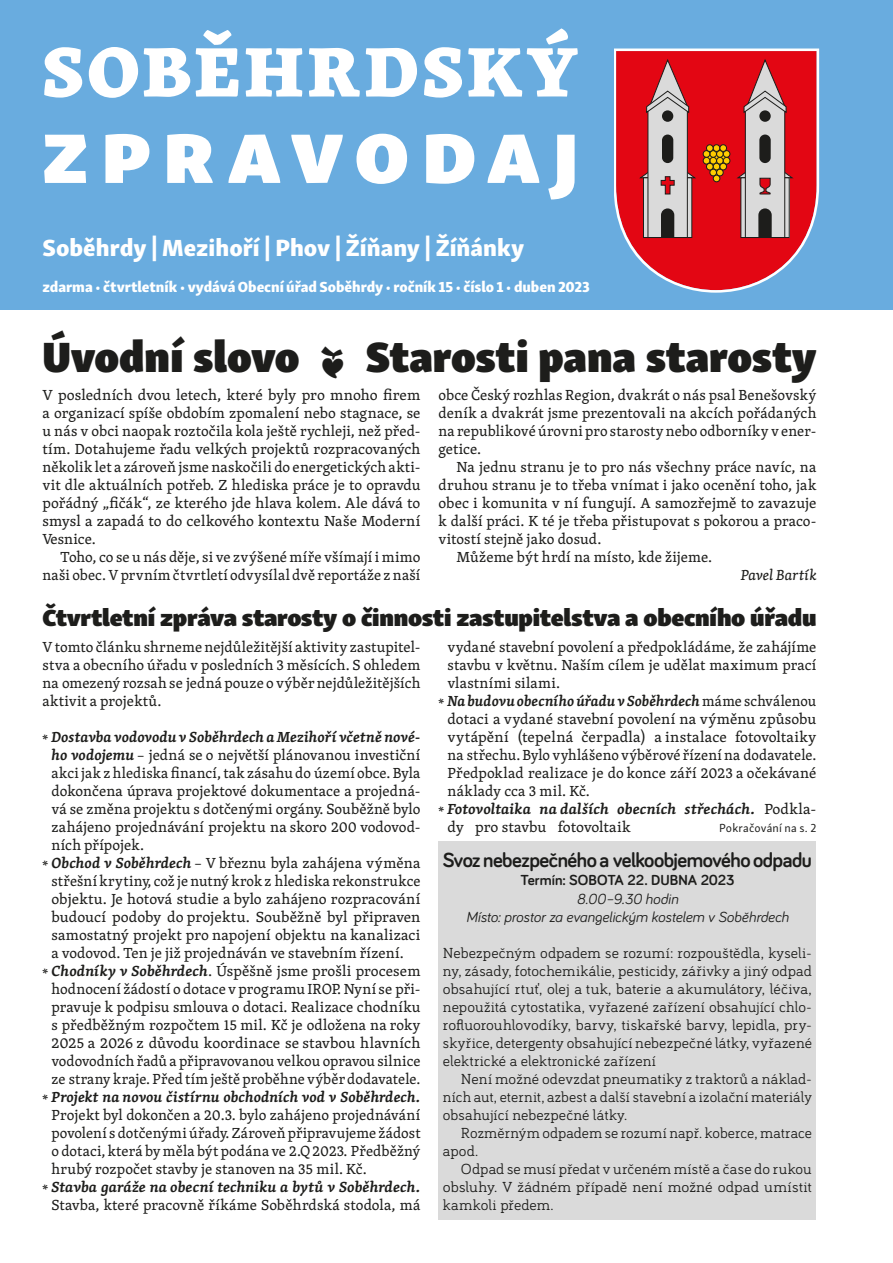
<style>
.page{position:relative;width:893px;height:1263px;background:#fff}
.page>*{position:absolute;margin:0;border:0;box-sizing:border-box;transform-origin:0 0}
.t1{font:800 72px "Skolar Latin";letter-spacing:.05em;color:#fff}
.t2{font:72px "Skolar Sans Latn Bl";letter-spacing:.175em;color:#fff;scale:1.06 1}
.t3{font:43.5px "Skolar Sans Latn Bl";letter-spacing:-.005em;color:#1d1d1b}
.t4{font:24px "Skolar Sans Latn Bl";letter-spacing:-.015em;color:#1d1d1b}
.t5{font:24px "Skolar Sans Latn Eb";color:#fff}
.t6{font:700 21px "Bariol";letter-spacing:-.02em;color:#1d1d1b}
.t7{font:15px/18px "Skolar Latin";letter-spacing:.005em;color:#1d1d1b;text-align:justify}
.t8{font:15px/18px "Bariol Serif";letter-spacing:.01em;color:#1d1d1b;text-align:justify}
.t9{font:italic 600 15px "Skolar Latin";letter-spacing:.005em;color:#1d1d1b}
.t10{font:15px "Skolar Sans Latn Eb";letter-spacing:-.005em;color:#fff}
.t11{font:italic 15px/18px "Bariol";letter-spacing:-.005em;color:#1d1d1b;text-align:center}
.t12{font:700 15px "Bariol";letter-spacing:.005em;color:#1d1d1b}
.t13{font:italic 15px "Skolar Latin";letter-spacing:.005em;color:#1d1d1b}
.t14{font:12px "Skolar Sans Latn";letter-spacing:.015em;color:#1d1d1b}
.s1{font-weight:400;font-style:normal}
.s2{font-weight:600;font-style:italic}
</style>
<div class="page">
<div style="left:0;top:0;width:893px;height:310px;background:#69acdf"></div>
<svg style="left:614px;top:49px;width:205px;height:243px;background:#d12f41"></svg>
<svg style="left:639px;top:59px;width:57px;height:179px;background:#c1777b"></svg>
<svg style="left:736px;top:59px;width:58px;height:179px;background:#c27579"></svg>
<div style="left:713px;top:175px;width:7px;height:7px;background:#fc0;border-radius:50%"></div>
<div style="left:713px;top:175px;width:7px;height:7px;border:1px solid #1d1d1b;border-radius:50%"></div>
<div style="left:723px;top:157px;width:7px;height:7px;background:#fc0;border-radius:50%"></div>
<div style="left:723px;top:157px;width:7px;height:7px;border:1px solid #1d1d1b;border-radius:50%"></div>
<div style="left:703px;top:157px;width:7px;height:7px;background:#fc0;border-radius:50%"></div>
<div style="left:703px;top:157px;width:7px;height:7px;border:1px solid #1d1d1b;border-radius:50%"></div>
<div style="left:723px;top:151px;width:7px;height:6px;background:#fc0;border-radius:50%"></div>
<div style="left:723px;top:150px;width:7px;height:8px;border:1px solid #1d1d1b;border-radius:50%"></div>
<div style="left:703px;top:151px;width:7px;height:6px;background:#fc0;border-radius:50%"></div>
<div style="left:703px;top:150px;width:7px;height:8px;border:1px solid #1d1d1b;border-radius:50%"></div>
<div style="left:713px;top:144px;width:7px;height:8px;border:1px solid #1d1d1b;border-radius:50%"></div>
<svg style="left:706px;top:145px;width:21px;height:32px"></svg>
<div style="left:720px;top:144px;width:7px;height:8px;border:1px solid #1d1d1b;border-radius:50%"></div>
<div style="left:706px;top:145px;width:7px;height:6px;background:#fc0;border-radius:50%"></div>
<div style="left:706px;top:144px;width:7px;height:8px;border:1px solid #1d1d1b;border-radius:50%"></div>
<div style="left:438px;top:841px;width:378px;height:378px;background:#dadada"></div>
<h1 class="t1" style="left:43px;top:11px;width:537px">SOBĚHRDSKÝ</h1>
<h1 class="t2" style="left:43px;top:93px;width:507px">ZPRAVODAJ</h1>
<h3 class="t5" style="left:43px;top:227px;width:483px">Soběhrdy | Mezihoří | Phov | Žíňany | Žíňánky</h3>
<p class="t10" style="left:43px;top:274px;width:549px">zdarma • čtvrtletník • vydává Obecní úřad Soběhrdy • ročník 15 • číslo 1 • duben 2023</p>
<h2 class="t3" style="left:43px;top:318px;width:775px">Úvodní slovo ❦ Starosti pana starosty</h2>
<p class="t7" style="left:43px;top:386px;width:379px">V posledních dvou letech, které byly pro mnoho firem a organizací spíše obdobím zpomalení nebo stagnace, se u nás v obci naopak roztočila kola ještě rychleji, než před&shy;tím. Dotahujeme řadu velkých projektů rozpracovaných několik let a zároveň jsme naskočili do energetických akti&shy;vit dle aktuálních potřeb. Z hlediska práce je to opravdu pořádný „fičák“, ze kterého jde hlava kolem. Ale dává to smysl a zapadá to do celkového kontextu Naše Moderní Vesnice.</p>
<p class="t7" style="left:43px;top:548px;width:379px;text-align:right">Toho, co se u nás děje, si ve zvýšené míře všímají i mimo naši obec.V prvním čtvrtletí odvysílal dvě reportáže z naší</p>
<p class="t7" style="left:438px;top:386px;width:379px">obce Český rozhlas Region, dvakrát o nás psal Benešovský deník a dvakrát jsme prezentovali na akcích pořádaných na republikové úrovni pro starosty nebo odborníky v ener&shy;getice.</p>
<p class="t7" style="left:456px;top:458px;width:361px">Na jednu stranu je to pro nás všechny práce navíc, na</p>
<p class="t7" style="left:438px;top:476px;width:379px">druhou stranu je to třeba vnímat i jako ocenění toho, jak</p>
<p class="t7" style="left:438px;top:494px;width:379px">obec i komunita v ní fungují. A samozřejmě to zavazuje</p>
<p class="t7" style="left:438px;top:512px;width:379px">k další práci. K té je třeba přistupovat s pokorou a praco-</p>
<p class="t7" style="left:438px;top:530px;width:164px">vitostí stejně jako dosud.</p>
<p class="t7" style="left:456px;top:548px;width:257px">Můžeme být hrdí na místo, kde žijeme.</p>
<p class="t13" style="left:741px;top:564px;width:77px">Pavel Bartík</p>
<h3 class="t4" style="left:43px;top:596px;width:775px">Čtvrtletní zpráva starosty o činnosti zastupitelstva a obecního úřadu</h3>
<p class="t7" style="left:43px;top:638px;width:379px">V tomto článku shrneme nejdůležitější aktivity zastupitel&shy;stva a obecního úřadu v posledních 3 měsících. S ohledem na omezený rozsah se jedná pouze o výběr nejdůležitějších aktivit a projektů.</p>
<p class="t9" style="left:43px;top:725px;width:379px"><span class="s1">*</span> Dostavba vodovodu v Soběhrdech a Mezihoří včetně nové-</p>
<p class="t7" style="left:52px;top:746px;width:370px"><span class="s2">ho vodojemu</span> – jedná se o největší plánovanou investiční</p>
<p class="t7" style="left:52px;top:764px;width:370px">akci jak z hlediska financí,tak zásahu do území obce. Byla</p>
<p class="t7" style="left:52px;top:782px;width:370px">dokončena úprava projektové dokumentace a projedná-</p>
<p class="t7" style="left:52px;top:800px;width:370px">vá se změna projektu s dotčenými orgány. Souběžně bylo</p>
<p class="t7" style="left:52px;top:818px;width:370px">zahájeno projednávání projektu na skoro 200 vodovod-</p>
<p class="t7" style="left:52px;top:836px;width:94px">ních přípojek.</p>
<p class="t7" style="left:43px;top:854px;width:379px">* <span class="s2">Obchod v Soběhrdech</span> – V březnu byla zahájena výměna</p>
<p class="t7" style="left:52px;top:872px;width:370px">střešní krytiny, což je nutný krok z hlediska rekonstrukce</p>
<p class="t7" style="left:52px;top:890px;width:370px">objektu. Je hotová studie a bylo zahájeno rozpracování</p>
<p class="t7" style="left:52px;top:908px;width:370px">budoucí podoby do projektu. Souběžně byl připraven</p>
<p class="t7" style="left:52px;top:926px;width:370px">samostatný projekt pro napojení objektu na kanalizaci</p>
<p class="t7" style="left:52px;top:944px;width:354px">a vodovod. Ten je již projednáván ve stavebním řízení.</p>
<p class="t7" style="left:43px;top:962px;width:379px">* <span class="s2">Chodníky v Soběhrdech</span>. Úspěšně jsme prošli procesem</p>
<p class="t7" style="left:52px;top:980px;width:370px">hodnocení žádostí o dotace v programu IROP. Nyní se při-</p>
<p class="t7" style="left:52px;top:998px;width:370px">pravuje k podpisu smlouva o dotaci. Realizace chodníku</p>
<p class="t7" style="left:52px;top:1016px;width:370px">s předběžným rozpočtem 15 mil. Kč je odložena na roky</p>
<p class="t7" style="left:52px;top:1034px;width:370px">2025 a 2026 z důvodu koordinace se stavbou hlavních</p>
<p class="t7" style="left:52px;top:1052px;width:370px">vodovodních řadů a připravovanou velkou opravou silnice</p>
<p class="t7" style="left:52px;top:1070px;width:370px">ze strany kraje. Před tím ještě proběhne výběr dodavatele.</p>
<p class="t9" style="left:43px;top:1085px;width:379px"><span class="s1">*</span> Projekt na novou čistírnu obchodních vod v Soběhrdech.</p>
<p class="t7" style="left:52px;top:1106px;width:370px">Projekt byl dokončen a 20.3. bylo zahájeno projednávání</p>
<p class="t7" style="left:52px;top:1124px;width:370px">povolení s dotčenými úřady. Zároveň připravujeme žádost</p>
<p class="t7" style="left:52px;top:1142px;width:370px">o dotaci, která by měla být podána ve 2.Q 2023. Předběžný</p>
<p class="t7" style="left:52px;top:1160px;width:317px">hrubý rozpočet stavby je stanoven na 35 mil. Kč.</p>
<p class="t9" style="left:43px;top:1175px;width:379px"><span class="s1">*</span> Stavba garáže na obecní techniku a bytů v Soběhrdech.</p>
<p class="t7" style="left:52px;top:1196px;width:370px">Stavba, které pracovně říkáme Soběhrdská stodola, má</p>
<p class="t7" style="left:447px;top:638px;width:370px">vydané stavební povolení a předpokládáme, že zahájíme</p>
<p class="t7" style="left:447px;top:656px;width:370px">stavbu v květnu. Naším cílem je udělat maximum prací</p>
<p class="t7" style="left:447px;top:674px;width:114px">vlastními silami.</p>
<p class="t9" style="left:438px;top:689px;width:379px"><span class="s1">*</span> Na budovu obecního úřadu v Soběhrdech <span class="s1">máme schválenou</span></p>
<p class="t7" style="left:447px;top:710px;width:370px">dotaci a vydané stavební povolení na výměnu způsobu</p>
<p class="t7" style="left:447px;top:728px;width:370px">vytápění (tepelná čerpadla) a instalace fotovoltaiky</p>
<p class="t7" style="left:447px;top:746px;width:370px">na střechu. Bylo vyhlášeno výběrové řízení na dodavatele.</p>
<p class="t7" style="left:447px;top:764px;width:370px">Předpoklad realizace je do konce září 2023 a očekávané</p>
<p class="t7" style="left:447px;top:782px;width:144px">náklady cca 3 mil. Kč.</p>
<p class="t9" style="left:438px;top:797px;width:379px"><span class="s1">*</span> Fotovoltaika na dalších obecních střechách. <span class="s1">Podkla-</span></p>
<p class="t7" style="left:447px;top:818px;width:185px">dy pro stavbu fotovoltaik</p>
<h3 class="t6" style="left:443px;top:845px;width:370px">Svoz nebezpečného a velkoobjemového odpadu</h3>
<p class="t12" style="left:520px;top:869px;width:216px">Termín: SOBOTA 22. DUBNA 2023</p>
<p class="t11" style="left:466px;top:889px;width:324px">8.00–9.30 hodin<br>Místo: prostor za evangelickým kostelem v Soběhrdech</p>
<p class="t8" style="left:443px;top:943px;width:370px">Nebezpečným odpadem se rozumí: rozpouštědla, kyseli&shy;ny, zásady, fotochemikálie, pesticidy, zářivky a jiný odpad obsahující rtuť, olej a tuk, baterie a akumulátory, léčiva, nepoužitá cytostatika, vyřazené zařízení obsahující chlo&shy;rofluorouhlovodíky, barvy, tiskařské barvy, lepidla, pry&shy;skyřice, detergenty obsahující nebezpečné látky, vyřazené elektrické a elektronické zařízení</p>
<p class="t8" style="left:443px;top:1069px;width:370px;text-indent:18px">Není možné odevzdat pneumatiky z traktorů a náklad&shy;ních aut, eternit, azbest a další stavební a izolační materiály obsahující nebezpečné látky.</p>
<p class="t8" style="left:443px;top:1123px;width:370px;text-indent:18px">Rozměrným odpadem se rozumí např. koberce, matrace apod.</p>
<p class="t8" style="left:443px;top:1159px;width:370px;text-indent:18px">Odpad se musí předat v určeném místě a čase do rukou obsluhy. V žádném případě není možné odpad umístit kamkoli předem.</p>
<p class="t14" style="left:719px;top:819px;width:99px">Pokračování na s. 2</p>
</div>
